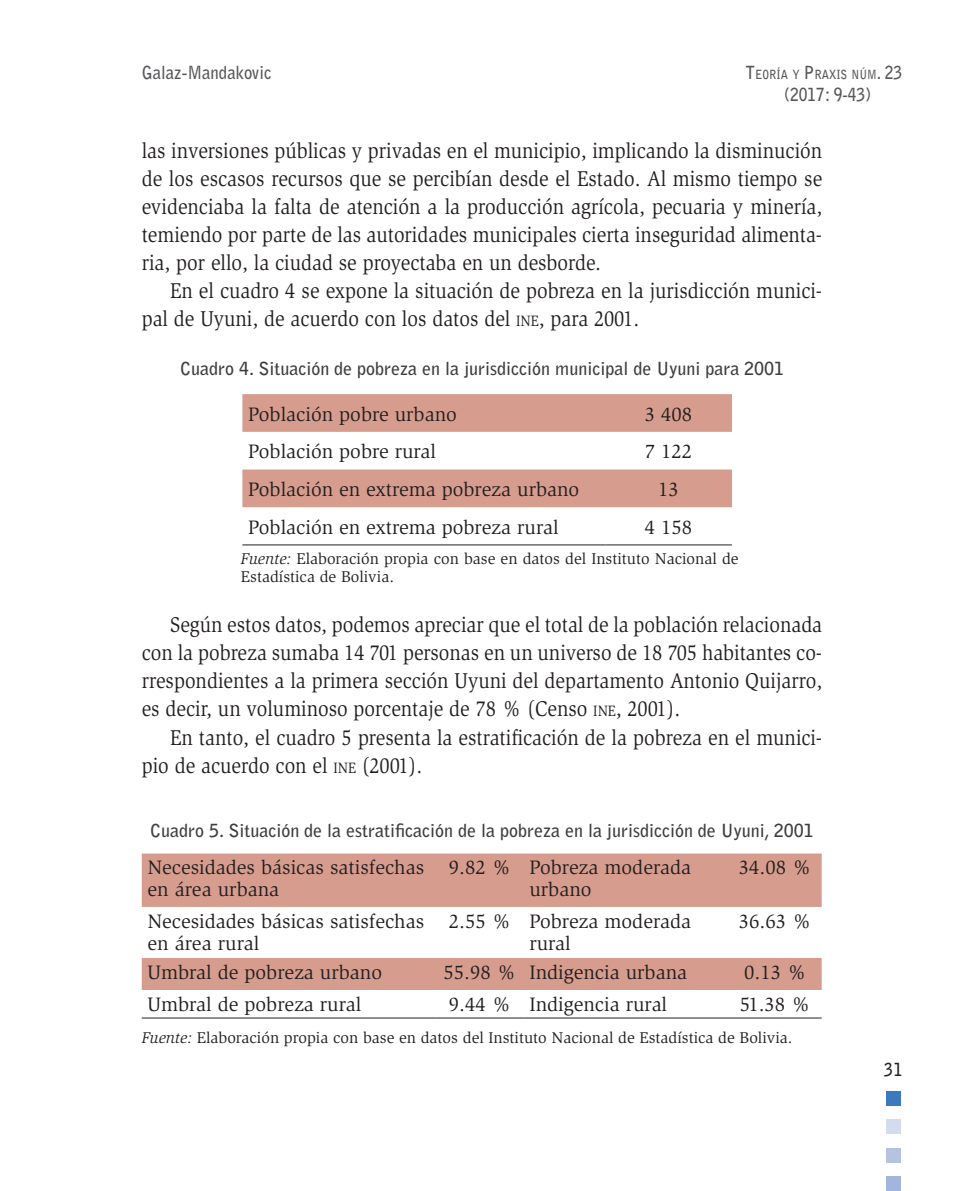
<style>
.page{position:relative;width:964px;height:1191px;background:#fff}
.page>*{position:absolute;margin:0;border:0;box-sizing:border-box;transform-origin:0 0}
.t1{font:22px/28px "Slimbach";color:#231f20;text-align:justify;scale:.9 1}
.t2{font:20px/22px "Slimbach";color:#231f20}
.t3{font:700 18px "Bell Gothic Std";color:#3e3e3f}
.t4{font:700 18px "Bell Gothic Std";color:#57585a;scale:.93 1}
.t5{font:700 18px "Bell Gothic Std";color:#57585a;scale:.87 1}
.t6{font:700 18px "Bell Gothic Std";color:#231f20;scale:.87 1}
.t7{font:16px/18px "Slimbach";color:#231f20}
.t8{font:700 12.6px "Bell Gothic Std";color:#57585a;scale:.87 1}
.s1{font-size:18px}
.s2{font-size:15.4px}
.s3{font-style:italic}
</style>
<div class="page">
<div style="left:886px;top:1091px;width:15px;height:14px;background:#3c79bd"></div>
<div style="left:886px;top:1176px;width:15px;height:15px;background:#a2b5dc"></div>
<div style="left:886px;top:1119px;width:15px;height:15px;background:#d3dbee"></div>
<div style="left:886px;top:1148px;width:15px;height:14px;background:#b5c3e3"></div>
<svg style="left:242px;top:394px;width:490px;height:113px;fill:#d69c8d"></svg>
<hr style="left:242px;top:544px;width:363px;height:1px;background:#231f20">
<hr style="left:605px;top:544px;width:127px;height:1px;background:#231f20">
<svg style="left:142px;top:853px;width:680px;height:137px;fill:#d69c8d"></svg>
<hr style="left:142px;top:1017px;width:294px;height:1px;background:#231f20">
<hr style="left:436px;top:1017px;width:88px;height:1px;background:#231f20">
<hr style="left:524px;top:1017px;width:205px;height:1px;background:#231f20">
<hr style="left:729px;top:1017px;width:93px;height:1px;background:#231f20">
<p class="t4" style="left:142px;top:61px;width:141px">Galaz-Mandakovic</p>
<p class="t8" style="left:745px;top:67px;width:182px"><span class="s1">T</span>EORÍA Y <span class="s1">P</span>RAXIS NÚM<span class="s1">. 23</span></p>
<p class="t5" style="left:784px;top:84px;width:102px">(2017: 9-43)</p>
<p class="t1" style="left:142px;top:137px;width:757px">las inversiones públicas y privadas en el municipio, implicando la disminución de los escasos recursos que se percibían desde el Estado. Al mismo tiempo se evidenciaba la falta de atención a la producción agrícola, pecuaria y minería, temiendo por parte de las autoridades municipales cierta inseguridad alimenta&shy;ria, por ello, la ciudad se proyectaba en un desborde.</p>
<p class="t1" style="left:142px;top:277px;width:757px;text-indent:28px">En el cuadro 4 se expone la situación de pobreza en la jurisdicción munici&shy;pal de Uyuni, de acuerdo con los datos del <span class="s2">INE</span>, para 2001.</p>
<p class="t3" style="left:180px;top:357px;width:606px">Cuadro 4. Situación de pobreza en la jurisdicción municipal de Uyuni para 2001</p>
<p class="t2" style="left:248px;top:403px;width:210px">Población pobre urbano</p>
<p class="t2" style="left:645px;top:403px;width:49px">3 408</p>
<p class="t2" style="left:248px;top:440px;width:190px">Población pobre rural</p>
<p class="t2" style="left:645px;top:440px;width:49px">7 122</p>
<p class="t2" style="left:248px;top:478px;width:333px">Población en extrema pobreza urbano</p>
<p class="t2" style="left:658px;top:478px;width:22px">13</p>
<p class="t2" style="left:248px;top:516px;width:312px">Población en extrema pobreza rural</p>
<p class="t2" style="left:645px;top:516px;width:49px">4 158</p>
<p class="t7" style="left:241px;top:549px;width:499px"><span class="s3">Fuente:</span> Elaboración propia con base en datos del Instituto Nacional de<br>Estadística de Bolivia.</p>
<p class="t1" style="left:142px;top:610px;width:757px;text-indent:28px">Según estos datos, podemos apreciar que el total de la población relacionada con la pobreza sumaba 14 701 personas en un universo de 18 705 habitantes co&shy;rrespondientes a la primera sección Uyuni del departamento Antonio Quijarro, es decir, un voluminoso porcentaje de 78 % (Censo <span class="s2">INE</span>, 2001).</p>
<p class="t1" style="left:142px;top:723px;width:757px;text-indent:28px">En tanto, el cuadro 5 presenta la estratificación de la pobreza en el munici&shy;pio de acuerdo con el <span class="s2">INE</span> (2001).</p>
<p class="t3" style="left:150px;top:820px;width:665px">Cuadro 5. Situación de la estratificación de la pobreza en la jurisdicción de Uyuni, 2001</p>
<p class="t2" style="left:147px;top:856px;width:278px">Necesidades básicas satisfechas en área urbana</p>
<p class="t2" style="left:529px;top:856px;width:163px;text-indent:-81px">9.82 % Pobreza moderada urbano</p>
<p class="t2" style="left:739px;top:856px;width:74px">34.08 %</p>
<p class="t2" style="left:147px;top:910px;width:278px">Necesidades básicas satisfechas en área rural</p>
<p class="t2" style="left:529px;top:910px;width:163px;text-indent:-81px">2.55 % Pobreza moderada rural</p>
<p class="t2" style="left:739px;top:910px;width:74px">36.63 %</p>
<p class="t2" style="left:147px;top:961px;width:236px">Umbral de pobreza urbano</p>
<p class="t2" style="left:443px;top:961px;width:245px">55.98 % Indigencia urbana</p>
<p class="t2" style="left:744px;top:961px;width:64px">0.13 %</p>
<p class="t2" style="left:147px;top:993px;width:215px">Umbral de pobreza rural</p>
<p class="t2" style="left:449px;top:993px;width:220px">9.44 % Indigencia rural</p>
<p class="t2" style="left:740px;top:993px;width:73px">51.38 %</p>
<p class="t7" style="left:142px;top:1028px;width:652px"><span class="s3">Fuente:</span> Elaboración propia con base en datos del Instituto Nacional de Estadística de Bolivia.</p>
<p class="t6" style="left:884px;top:1058px;width:23px">31</p>
</div>
